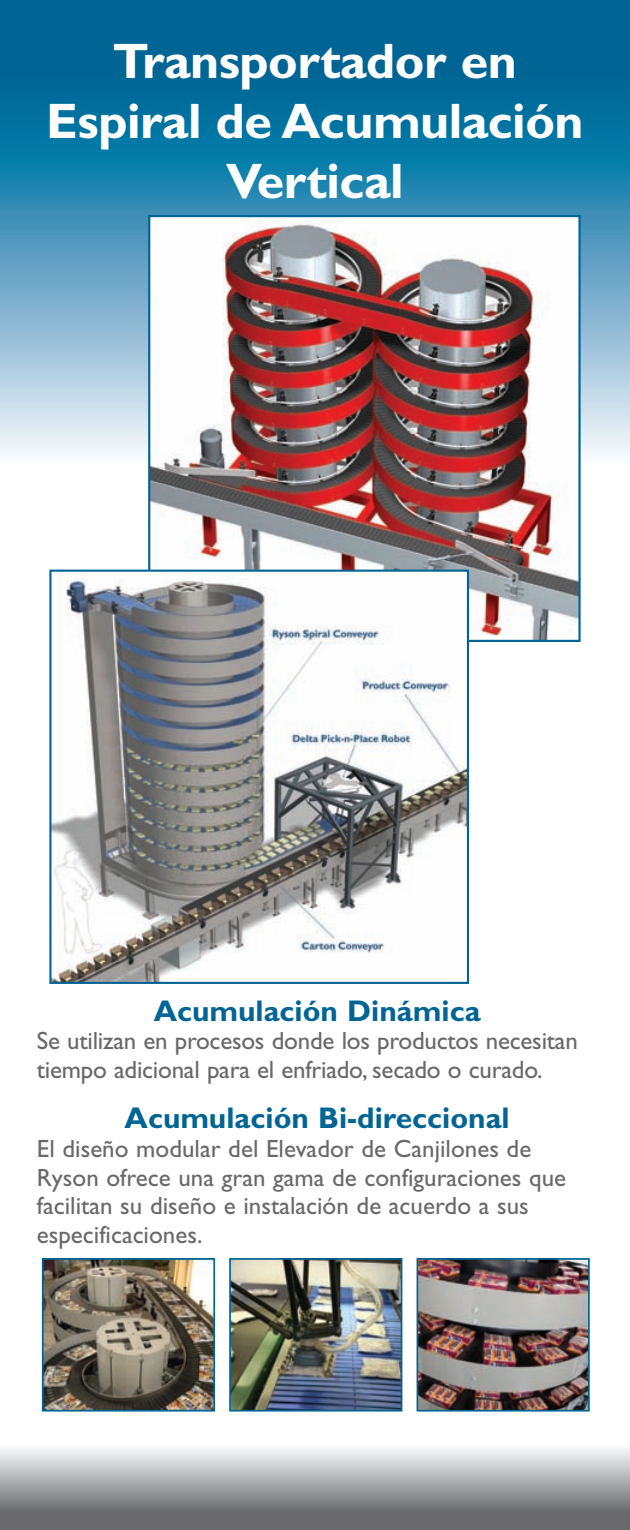
<style>
.page{position:relative;width:630px;height:1530px;background:#fff}
.page>*{position:absolute;margin:0;border:0;box-sizing:border-box;transform-origin:0 0}
.t1{font:700 50px/60px "Gill Sans";letter-spacing:-.01em;color:#fff;text-align:center}
.t2{font:700 30px "Gill Sans";color:#006494}
.t3{font:25px/28.8px "Gill Sans";color:#69696c}
</style>
<div class="page">
<svg style="left:0;top:0;width:629px;height:455px;background:#2d85ae"></svg>
<svg style="left:0;top:1449px;width:629px;height:81px;background:#9fa0a2"></svg>
<svg style="left:629px;top:0;width:1px;height:455px"></svg>
<svg style="left:629px;top:1449px;width:1px;height:81px"></svg>
<img style="left:45px;top:1261px;width:167px;height:148px">
<div style="left:42px;top:1258px;width:173px;height:154px;border:2px solid #006494"></div>
<img style="left:232px;top:1261px;width:167px;height:148px">
<div style="left:229px;top:1258px;width:173px;height:154px;border:2px solid #006494"></div>
<img style="left:420px;top:1261px;width:167px;height:148px">
<div style="left:417px;top:1258px;width:173px;height:154px;border:2px solid #006494"></div>
<img style="left:151px;top:218px;width:427px;height:421px">
<div style="left:148px;top:215px;width:433px;height:427px;border:2px solid #006494"></div>
<img style="left:52px;top:573px;width:414px;height:408px">
<div style="left:49px;top:570px;width:420px;height:414px;border:2px solid #006494"></div>
<h1 class="t1" style="left:46px;top:31px;width:539px">Transportador en<br>Espiral de Acumulación<br>Vertical</h1>
<p class="t2" style="left:154px;top:993px;width:328px">Acumulación Dinámica</p>
<p class="t3" style="left:37px;top:1027px;width:543px">Se utilizan en procesos donde los productos necesitan tiempo adicional para el enfriado, secado o curado.</p>
<p class="t2" style="left:125px;top:1100px;width:387px">Acumulación Bi-direccional</p>
<p class="t3" style="left:37px;top:1134px;width:531px">El diseño modular del Elevador de Canjilones de Ryson ofrece una gran gama de configuraciones que facilitan su diseño e instalación de acuerdo a sus especificaciones.</p>
</div>
